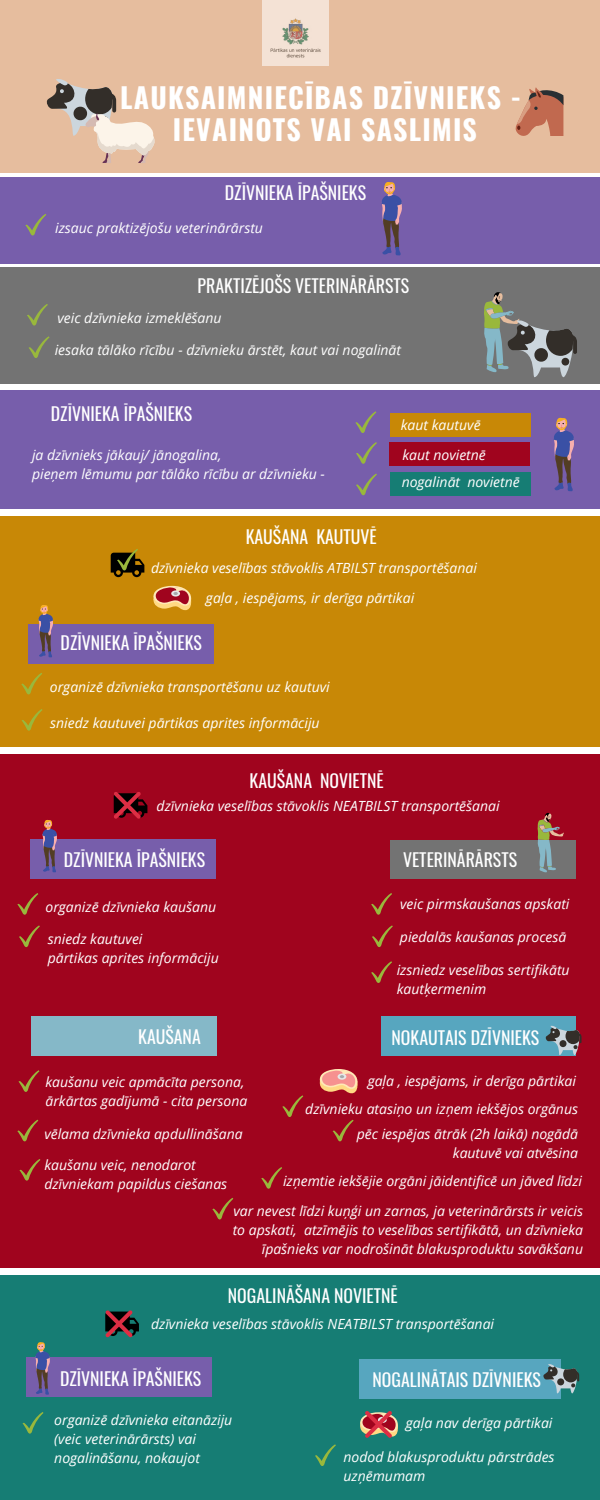
<style>
.page{position:relative;width:600px;height:1500px;background:#fff}
.page>*{position:absolute;margin:0;border:0;box-sizing:border-box;transform-origin:0 0}
.t1{font:700 28px/31.4px "Oswald";letter-spacing:.045em;color:#fff;text-align:center}
.t2{font:17.8px "Oswald";color:#fff}
.t3{font:italic 14px/19px "Open Sans";color:#fff}
</style>
<div class="page">
<div style="left:0;top:0;width:600px;height:173px;background:#e6bd9e"></div>
<div style="left:0;top:177px;width:600px;height:86px;background:#775eab"></div>
<div style="left:0;top:268px;width:600px;height:116px;background:#737373"></div>
<svg style="left:27px;top:304px;width:21px;height:22px"></svg>
<svg style="left:25px;top:214px;width:21px;height:21px"></svg>
<div style="left:0;top:1275px;width:600px;height:225px;background:#167d74"></div>
<div style="left:0;top:516px;width:600px;height:230px;background:#c88806"></div>
<svg style="left:22px;top:1412px;width:21px;height:22px"></svg>
<svg style="left:382px;top:182px;width:20px;height:73px"></svg>
<svg style="left:29px;top:336px;width:21px;height:22px"></svg>
<svg style="left:484px;top:292px;width:93px;height:85px"></svg>
<div style="left:0;top:390px;width:600px;height:119px;background:#775eab"></div>
<svg style="left:355px;top:411px;width:21px;height:22px"></svg>
<svg style="left:356px;top:442px;width:21px;height:22px"></svg>
<svg style="left:356px;top:474px;width:21px;height:21px"></svg>
<div style="left:391px;top:413px;width:140px;height:24px;background:#c88806"></div>
<div style="left:390px;top:442px;width:140px;height:23px;background:#a0041e"></div>
<div style="left:391px;top:472px;width:140px;height:23px;background:#167d74"></div>
<svg style="left:554px;top:418px;width:20px;height:73px"></svg>
<svg style="left:105px;top:1310px;width:34px;height:27px"></svg>
<svg style="left:360px;top:1411px;width:38px;height:27px"></svg>
<div style="left:26px;top:1358px;width:186px;height:39px;background:#775eab"></div>
<svg style="left:315px;top:1444px;width:21px;height:22px"></svg>
<svg style="left:35px;top:1342px;width:15px;height:53px"></svg>
<div style="left:359px;top:1359px;width:202px;height:40px;background:#57a6bf"></div>
<svg style="left:543px;top:1364px;width:36px;height:29px"></svg>
<div style="left:28px;top:625px;width:186px;height:39px;background:#775eab"></div>
<svg style="left:38px;top:605px;width:15px;height:52px"></svg>
<svg style="left:111px;top:549px;width:33px;height:28px"></svg>
<svg style="left:46px;top:79px;width:109px;height:84px"></svg>
<svg style="left:515px;top:87px;width:48px;height:49px"></svg>
<svg style="left:21px;top:673px;width:21px;height:21px"></svg>
<svg style="left:22px;top:709px;width:20px;height:22px"></svg>
<svg style="left:154px;top:586px;width:37px;height:24px"></svg>
<img style="left:262px;top:0;width:66px;height:66px">
<div style="left:0;top:754px;width:600px;height:514px;background:#a0041e"></div>
<svg style="left:212px;top:1198px;width:21px;height:21px"></svg>
<svg style="left:282px;top:1095px;width:21px;height:22px"></svg>
<svg style="left:333px;top:1120px;width:21px;height:21px"></svg>
<svg style="left:261px;top:1167px;width:21px;height:22px"></svg>
<svg style="left:17px;top:893px;width:21px;height:22px"></svg>
<svg style="left:19px;top:925px;width:21px;height:22px"></svg>
<div style="left:390px;top:840px;width:186px;height:39px;background:#737373"></div>
<svg style="left:114px;top:792px;width:33px;height:27px"></svg>
<svg style="left:320px;top:1069px;width:37px;height:24px"></svg>
<div style="left:30px;top:839px;width:186px;height:40px;background:#775eab"></div>
<svg style="left:42px;top:820px;width:15px;height:52px"></svg>
<svg style="left:538px;top:813px;width:26px;height:59px"></svg>
<svg style="left:371px;top:961px;width:21px;height:22px"></svg>
<svg style="left:372px;top:925px;width:21px;height:22px"></svg>
<svg style="left:371px;top:893px;width:21px;height:22px"></svg>
<div style="left:381px;top:1016px;width:195px;height:40px;background:#57a6bf"></div>
<svg style="left:546px;top:1026px;width:36px;height:29px"></svg>
<div style="left:31px;top:1016px;width:186px;height:40px;background:#85b8c8"></div>
<svg style="left:18px;top:1070px;width:21px;height:22px"></svg>
<svg style="left:17px;top:1120px;width:21px;height:21px"></svg>
<svg style="left:19px;top:1159px;width:21px;height:22px"></svg>
<h1 class="t1" style="left:120px;top:81px;width:403px">LAUKSAIMNIECĪBAS DZĪVNIEKS -<br>IEVAINOTS VAI SASLIMIS</h1>
<p class="t2" style="left:225px;top:179px;width:143px">DZĪVNIEKA ĪPAŠNIEKS</p>
<p class="t3" style="left:55px;top:218px;width:209px">izsauc praktizējošu veterinārārstu</p>
<p class="t2" style="left:198px;top:272px;width:213px">PRAKTIZĒJOŠS VETERINĀRĀRSTS</p>
<p class="t3" style="left:57px;top:308px;width:166px">veic dzīvnieka izmeklēšanu</p>
<p class="t3" style="left:55px;top:340px;width:348px">iesaka tālāko rīcību - dzīvnieku ārstēt, kaut vai nogalināt</p>
<p class="t2" style="left:51px;top:400px;width:143px">DZĪVNIEKA ĪPAŠNIEKS</p>
<p class="t3" style="left:32px;top:445px;width:294px">ja dzīvnieks jākauj/ jānogalina,<br>pieņem lēmumu par tālāko rīcību ar dzīvnieku -</p>
<p class="t2" style="left:246px;top:523px;width:133px">KAUŠANA KAUTUVĒ</p>
<p class="t3" style="left:401px;top:410px;width:86px;line-height:29.4px">kaut kautuvē kaut novietnē</p>
<p class="t3" style="left:402px;top:472px;width:120px">nogalināt novietnē</p>
<p class="t3" style="left:151px;top:558px;width:327px">dzīvnieka veselības stāvoklis ATBILST transportēšanai</p>
<p class="t3" style="left:206px;top:588px;width:210px">gaļa , iespējams, ir derīga pārtikai</p>
<p class="t2" style="left:61px;top:628px;width:143px">DZĪVNIEKA ĪPAŠNIEKS</p>
<p class="t3" style="left:50px;top:677px;width:281px">organizē dzīvnieka transportēšanu uz kautuvi</p>
<p class="t3" style="left:50px;top:713px;width:271px">sniedz kautuvei pārtikas aprites informāciju</p>
<p class="t2" style="left:250px;top:767px;width:136px">KAUŠANA NOVIETNĒ</p>
<p class="t3" style="left:157px;top:796px;width:344px">dzīvnieka veselības stāvoklis NEATBILST transportēšanai</p>
<p class="t2" style="left:64px;top:846px;width:143px">DZĪVNIEKA ĪPAŠNIEKS</p>
<p class="t2" style="left:403px;top:846px;width:116px">VETERINĀRĀRSTS</p>
<p class="t3" style="left:46px;top:897px;width:172px">organizē dzīvnieka kaušanu</p>
<p class="t3" style="left:400px;top:894px;width:171px">veic pirmskaušanas apskati</p>
<p class="t3" style="left:48px;top:929px;width:173px">sniedz kautuvei<br>pārtikas aprites informāciju</p>
<p class="t3" style="left:400px;top:927px;width:168px">piedalās kaušanas procesā</p>
<p class="t3" style="left:397px;top:960px;width:174px">izsniedz veselības sertifikātu kautķermenim</p>
<p class="t2" style="left:138px;top:1022px;width:64px">KAUŠANA</p>
<p class="t2" style="left:392px;top:1024px;width:149px">NOKAUTAIS DZĪVNIEKS</p>
<p class="t3" style="left:45px;top:1072px;width:203px">kaušanu veic apmācīta persona, ārkārtas gadījumā - cita persona</p>
<p class="t3" style="left:44px;top:1124px;width:200px">vēlama dzīvnieka apdullināšana</p>
<p class="t3" style="left:44px;top:1155px;width:184px">kaušanu veic, nenodarot dzīvniekam papildus ciešanas</p>
<p class="t3" style="left:368px;top:1071px;width:210px">gaļa , iespējams, ir derīga pārtikai</p>
<p class="t3" style="left:305px;top:1099px;width:274px">dzīvnieku atasiņo un izņem iekšējos orgānus</p>
<p class="t3" style="left:357px;top:1124px;width:223px;text-align:right">pēc iespējas ātrāk (2h laikā) nogādā kautuvē vai atvēsina</p>
<p class="t3" style="left:283px;top:1171px;width:301px">izņemtie iekšējie orgāni jāidentificē un jāved līdzi</p>
<p class="t3" style="left:233px;top:1201px;width:352px;text-align:right">var nevest līdzi kuņģi un zarnas, ja veterinārārsts ir veicis to apskati, atzīmējis to veselības sertifikātā, un dzīvnieka īpašnieks var nodrošināt blakusproduktu savākšanu</p>
<p class="t2" style="left:228px;top:1282px;width:171px">NOGALINĀŠANA NOVIETNĒ</p>
<p class="t3" style="left:151px;top:1314px;width:344px">dzīvnieka veselības stāvoklis NEATBILST transportēšanai</p>
<p class="t2" style="left:60px;top:1365px;width:143px">DZĪVNIEKA ĪPAŠNIEKS</p>
<p class="t3" style="left:54px;top:1410px;width:180px">organizē dzīvnieka eitanāziju (veic veterinārārsts) vai nogalināšanu, nokaujot</p>
<p class="t2" style="left:373px;top:1365px;width:170px">NOGALINĀTAIS DZĪVNIEKS</p>
<p class="t3" style="left:406px;top:1413px;width:148px">gaļa nav derīga pārtikai</p>
<p class="t3" style="left:344px;top:1447px;width:213px">nodod blakusproduktu pārstrādes uzņēmumam</p>
</div>
